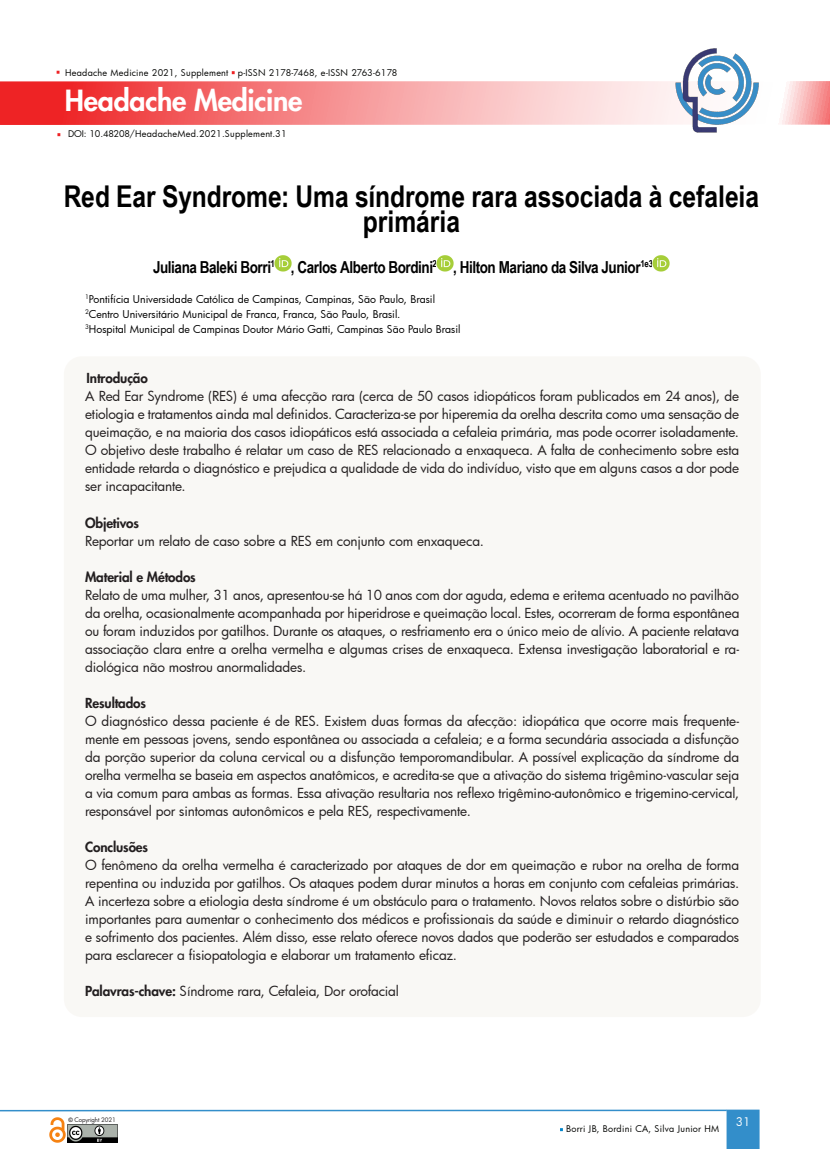
<style>
.page{position:relative;width:830px;height:1149px;background:#fff}
.page>*{position:absolute;margin:0;border:0;box-sizing:border-box;transform-origin:0 0}
.t1{font:700 30px/25.5px "Arial Narrow";color:#000;text-align:center}
.t2{font:800 28.5px "Futura";letter-spacing:-.01em;color:#fff}
.t3{font:700 16.5px "Arial Narrow";letter-spacing:-.025em;color:#000}
.texto{font:13.5px/18px "Futura";letter-spacing:-.015em;color:#231f20;text-align:justify}
.texto-2{font:800 13.5px "Futura";letter-spacing:-.01em;color:#231f20}
.t4{font:11.55px "Futura";color:#fff}
.texto-3{font:10.5px "Futura";letter-spacing:.005em;color:#000}
.t5{font:9px "Futura";letter-spacing:.03em;color:#040503}
.t6{font:6px "Futura";letter-spacing:-.015em;color:#231f20}
.s1{font-style:inherit}
.s2{font-weight:800}
.s3{font-family:"Arial";font-weight:700}
</style>
<div class="page">
<svg style="left:0;top:81px;width:829px;height:44px;background:#f69394"></svg>
<svg style="left:726px;top:1109px;width:33px;height:39px"></svg>
<hr style="left:0;top:1109px;width:726px;height:1px;background:#338eca">
<img style="left:67px;top:1124px;width:50px;height:18px">
<img style="left:49px;top:1117px;width:17px;height:25px">
<img style="left:674px;top:48px;width:85px;height:85px">
<img style="left:274px;top:256px;width:17px;height:16px">
<img style="left:436px;top:256px;width:17px;height:16px">
<img style="left:652px;top:256px;width:17px;height:16px">
<div style="left:64px;top:356px;width:696px;height:660px;background:#f9f8f5;border-radius:18px"></div>
<p class="t5" style="left:65px;top:66px;width:334px">Headache Medicine 2021, Supplement p-ISSN 2178-7468, e-ISSN 2763-6178</p>
<h2 class="t2" style="left:65px;top:83px;width:239px">Headache Medicine</h2>
<p class="t5" style="left:68px;top:127px;width:220px"><span class="s1">DOI: 10.48208/</span>HeadacheMed.2021.Supplement.31</p>
<p class="t1" style="left:64px;top:182px;width:696px">Red Ear Syndrome: Uma síndrome rara associada à cefaleia primária</p>
<p class="t3" style="left:153px;top:254px;width:501px">Juliana Baleki Borri<sup>1</sup> , Carlos Alberto Bordini<sup>2</sup> , Hilton Mariano da Silva Junior<sup>1e3</sup></p>
<p class="texto-3" style="left:85px;top:292px;width:351px"><sup>1</sup>Pontifícia Universidade Católica de Campinas, Campinas, São Paulo, Brasil</p>
<p class="texto-3" style="left:85px;top:307px;width:317px"><sup>2</sup>Centro Universitário Municipal de Franca, Franca, São Paulo, Brasil.</p>
<p class="texto-3" style="left:85px;top:322px;width:377px"><sup>3</sup>Hospital Municipal de Campinas Doutor Mário Gatti, Campinas São Paulo Brasil</p>
<p class="texto-2" style="left:87px;top:370px;width:63px">Introdução</p>
<p class="texto" style="left:85px;top:387px;width:655px">A Red Ear Syndrome (RES) é uma afecção rara (cerca de 50 casos idiopáticos foram publicados em 24 anos), de etiologia e tratamentos ainda mal definidos. Caracteriza-se por hiperemia da orelha descrita como uma sensação de queimação, e na maioria dos casos idiopáticos está associada a cefaleia primária, mas pode ocorrer isoladamente.<br>O objetivo deste trabalho é relatar um caso de RES relacionado a enxaqueca. A falta de conhecimento sobre esta entidade retarda o diagnóstico e prejudica a qualidade de vida do indivíduo, visto que em alguns casos a dor pode ser incapacitante.</p>
<p class="texto-2" style="left:85px;top:514px;width:55px">Objetivos</p>
<p class="texto" style="left:85px;top:531px;width:400px">Reportar um relato de caso sobre a RES em conjunto com enxaqueca.</p>
<p class="texto-2" style="left:85px;top:568px;width:112px">Material e Métodos</p>
<p class="texto" style="left:85px;top:585px;width:655px">Relato de uma mulher, 31 anos, apresentou-se há 10 anos com dor aguda, edema e eritema acentuado no pavilhão da orelha, ocasionalmente acompanhada por hiperidrose e queimação local. Estes, ocorreram de forma espontânea ou foram induzidos por gatilhos. Durante os ataques, o resfriamento era o único meio de alívio. A paciente relatava associação clara entre a orelha vermelha e algumas crises de enxaqueca. Extensa investigação laboratorial e ra&shy;diológica não mostrou anormalidades.</p>
<p class="texto-2" style="left:85px;top:694px;width:62px">Resultados</p>
<p class="texto" style="left:85px;top:711px;width:655px">O diagnóstico dessa paciente é de RES. Existem duas formas da afecção: idiopática que ocorre mais frequente&shy;mente em pessoas jovens, sendo espontânea ou associada a cefaleia; e a forma secundária associada a disfunção da porção superior da coluna cervical ou a disfunção temporomandibular. A possível explicação da síndrome da orelha vermelha se baseia em aspectos anatômicos, e acredita-se que a ativação do sistema trigêmino-vascular seja a via comum para ambas as formas. Essa ativação resultaria nos reflexo trigêmino-autonômico e trigemino-cervical, responsável por sintomas autonômicos e pela RES, respectivamente.</p>
<p class="texto-2" style="left:85px;top:838px;width:64px">Conclusões</p>
<p class="texto" style="left:85px;top:855px;width:655px">O fenômeno da orelha vermelha é caracterizado por ataques de dor em queimação e rubor na orelha de forma repentina ou induzida por gatilhos. Os ataques podem durar minutos a horas em conjunto com cefaleias primárias.<br>A incerteza sobre a etiologia desta síndrome é um obstáculo para o tratamento. Novos relatos sobre o distúrbio são importantes para aumentar o conhecimento dos médicos e profissionais da saúde e diminuir o retardo diagnóstico e sofrimento dos pacientes. Além disso, esse relato oferece novos dados que poderão ser estudados e comparados para esclarecer a fisiopatologia e elaborar um tratamento eficaz.</p>
<p class="texto" style="left:85px;top:981px;width:315px"><span class="s2">Palavras-chave:</span> Síndrome rara, Cefaleia, Dor orofacial</p>
<p class="t6" style="left:68px;top:1114px;width:49px"><span class="s3">©</span> Copyright 2021</p>
<p class="t5" style="left:566px;top:1122px;width:154px">Borri JB, Bordini CA, Silva Junior HM</p>
<p class="t4" style="left:735px;top:1113px;width:16px">31</p>
</div>
